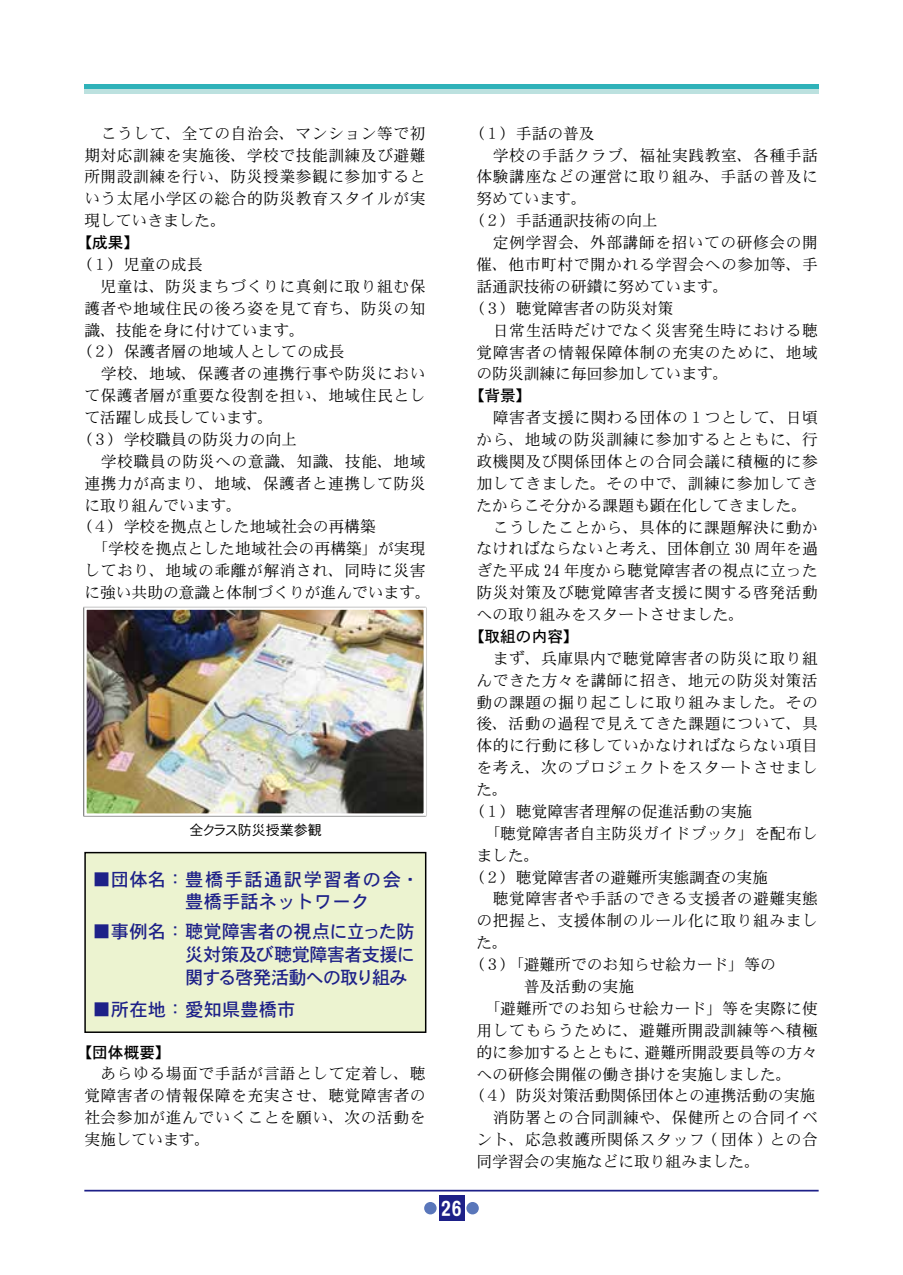
<style>
.page{position:relative;width:903px;height:1275px;background:#fff}
.page>*{position:absolute;margin:0;border:0;box-sizing:border-box;transform-origin:0 0}
.t1{font:21px "DFHS Gothic W7 WIN RKSJ H";color:#fff}
.t2{font:18.38px/22.8px "DFHS Gothic W5 WIN RKSJ H";color:#1d2088}
.t3{font:15.75px/21.9px "DFHS Mincho W3 WIN RKSJ H";letter-spacing:.035em;color:#000;text-align:justify}
.t4{font:15.75px "DFHS Mincho W3 WIN RKSJ H";color:#000}
.t5{font:15.75px "DFHS Mincho W3 WIN RKSJ H";letter-spacing:.01em;color:#000}
.t6{font:15.75px "DFHS Gothic W5 WIN RKSJ H";color:#000}
.t7{font:14px "DFHS Gothic W3 WING RKSJ H";color:#000}
.s1{font-family:"DFHS Gothic W7 WING RKSJ H"}
</style>
<div class="page">
<hr style="left:84px;top:1190px;width:735px;height:1px;background:#1d2088">
<div style="left:439px;top:1196px;width:25px;height:25px;background:#1d2088"></div>
<div style="left:466px;top:1202px;width:13px;height:12px;background:#5976ba;border-radius:50%"></div>
<div style="left:424px;top:1202px;width:13px;height:12px;background:#5976ba;border-radius:50%"></div>
<div style="left:84px;top:89px;width:734px;height:5px;background:#bce1df"></div>
<div style="left:84px;top:84px;width:734px;height:5px;background:#2fb2b9"></div>
<img style="left:87px;top:610px;width:336px;height:203px">
<div style="left:84px;top:607px;width:342px;height:209px;border:2px solid #fff"></div>
<div style="left:84px;top:852px;width:342px;height:181px;background:#ecf3d0;border:1px solid #000"></div>
<p class="t3" style="left:84px;top:123px;width:343px">　こうして、全ての自治会、マンション等で初期対応訓練を実施後、学校で技能訓練及び避難所開設訓練を行い、防災授業参観に参加するという太尾小学区の総合的防災教育スタイルが実現していきました。</p>
<p class="t6" style="left:76px;top:235px;width:64px">【成果】</p>
<p class="t3" style="left:76px;top:254px;width:127px">（１）児童の成長</p>
<p class="t3" style="left:84px;top:276px;width:343px">　児童は、防災まちづくりに真剣に取り組む保</p>
<p class="t3" style="left:84px;top:298px;width:343px">護者や地域住民の後ろ姿を見て育ち、防災の知</p>
<p class="t4" style="left:84px;top:322px;width:222px">識、技能を身に付けています。</p>
<p class="t4" style="left:76px;top:344px;width:269px">（２）保護者層の地域人としての成長</p>
<p class="t3" style="left:84px;top:363px;width:343px">　学校、地域、保護者の連携行事や防災におい</p>
<p class="t3" style="left:84px;top:385px;width:343px">て保護者層が重要な役割を担い、地域住民とし</p>
<p class="t4" style="left:84px;top:410px;width:190px">て活躍し成長しています。</p>
<p class="t4" style="left:76px;top:431px;width:222px">（３）学校職員の防災力の向上</p>
<p class="t3" style="left:84px;top:451px;width:343px">　学校職員の防災への意識、知識、技能、地域</p>
<p class="t3" style="left:84px;top:473px;width:343px">連携力が高まり、地域、保護者と連携して防災</p>
<p class="t4" style="left:84px;top:497px;width:159px">に取り組んでいます。</p>
<p class="t4" style="left:76px;top:519px;width:301px">（４）学校を拠点とした地域社会の再構築</p>
<p class="t5" style="left:84px;top:541px;width:343px">　「学校を拠点とした地域社会の再構築」が実現</p>
<p class="t3" style="left:84px;top:560px;width:343px">しており、地域の乖離が解消され、同時に災害</p>
<p class="t4" style="left:84px;top:585px;width:348px">に強い共助の意識と体制づくりが進んでいます。</p>
<p class="t7" style="left:189px;top:823px;width:134px">全クラス防災授業参観</p>
<p class="t2" style="left:185px;top:868px;width:236px;text-indent:-93px">■団体名：豊橋手話通訳学習者の会・豊橋手話ネットワーク</p>
<p class="t2" style="left:185px;top:921px;width:231px;text-align:justify;text-indent:-93px">■事例名：聴覚障害者の視点に立った防災対策及び聴覚障害者支援に関する啓発活動への取り組み</p>
<p class="t2" style="left:93px;top:999px;width:204px">■所在地：愛知県豊橋市</p>
<p class="t6" style="left:76px;top:1044px;width:96px">【団体概要】</p>
<p class="t3" style="left:84px;top:1063px;width:343px">　あらゆる場面で手話が言語として定着し、聴覚障害者の情報保障を充実させ、聴覚障害者の社会参加が進んでいくことを願い、次の活動を実施しています。</p>
<h1 class="t1" style="left:435px;top:1198px;width:28px"><span class="s1">1</span>26</h1>
<p class="t3" style="left:469px;top:123px;width:127px">（１）手話の普及</p>
<p class="t3" style="left:476px;top:144px;width:343px">　学校の手話クラブ、福祉実践教室、各種手話</p>
<p class="t3" style="left:476px;top:166px;width:343px">体験講座などの運営に取り組み、手話の普及に</p>
<p class="t3" style="left:476px;top:188px;width:112px">努めています。</p>
<p class="t4" style="left:469px;top:213px;width:190px">（２）手話通訳技術の向上</p>
<p class="t3" style="left:476px;top:232px;width:343px">　定例学習会、外部講師を招いての研修会の開</p>
<p class="t3" style="left:476px;top:254px;width:343px">催、他市町村で開かれる学習会への参加等、手</p>
<p class="t4" style="left:476px;top:278px;width:253px">話通訳技術の研鑚に努めています。</p>
<p class="t4" style="left:469px;top:300px;width:206px">（３）聴覚障害者の防災対策</p>
<p class="t3" style="left:476px;top:319px;width:343px">　日常生活時だけでなく災害発生時における聴</p>
<p class="t3" style="left:476px;top:341px;width:343px">覚障害者の情報保障体制の充実のために、地域</p>
<p class="t4" style="left:476px;top:366px;width:253px">の防災訓練に毎回参加しています。</p>
<p class="t6" style="left:469px;top:388px;width:64px">【背景】</p>
<p class="t3" style="left:476px;top:407px;width:343px;text-align:left">　障害者支援に関わる団体の１つとして、日頃から、地域の防災訓練に参加するとともに、行政機関及び関係団体との合同会議に積極的に参加してきました。その中で、訓練に参加してきたからこそ分かる課題も顕在化してきました。　こうしたことから、具体的に課題解決に動かなければならないと考え、団体創立 30 周年を過ぎた平成 24 年度から聴覚障害者の視点に立った防災対策及び聴覚障害者支援に関する啓発活動への取り組みをスタートさせました。</p>
<p class="t6" style="left:469px;top:628px;width:112px">【取組の内容】</p>
<p class="t3" style="left:476px;top:648px;width:343px">　まず、兵庫県内で聴覚障害者の防災に取り組</p>
<p class="t3" style="left:476px;top:669px;width:343px">んできた方々を講師に招き、地元の防災対策活</p>
<p class="t3" style="left:476px;top:691px;width:343px">動の課題の掘り起こしに取り組みました。その</p>
<p class="t3" style="left:476px;top:713px;width:343px">後、活動の過程で見えてきた課題について、具</p>
<p class="t3" style="left:476px;top:735px;width:343px">体的に行動に移していかなければならない項目</p>
<p class="t3" style="left:476px;top:757px;width:343px">を考え、次のプロジェクトをスタートさせまし</p>
<p class="t3" style="left:476px;top:779px;width:33px">た。</p>
<p class="t4" style="left:469px;top:803px;width:285px">（１）聴覚障害者理解の促進活動の実施</p>
<p class="t5" style="left:476px;top:825px;width:343px">　「聴覚障害者自主防災ガイドブック」を配布し</p>
<p class="t3" style="left:476px;top:845px;width:64px">ました。</p>
<p class="t4" style="left:469px;top:869px;width:301px">（２）聴覚障害者の避難所実態調査の実施</p>
<p class="t3" style="left:476px;top:888px;width:343px">　聴覚障害者や手話のできる支援者の避難実態</p>
<p class="t3" style="left:476px;top:910px;width:343px">の把握と、支援体制のルール化に取り組みまし</p>
<p class="t3" style="left:476px;top:932px;width:33px">た。</p>
<p class="t4" style="left:469px;top:956px;width:309px">（３）「避難所でのお知らせ絵カード」等の</p>
<p class="t4" style="left:524px;top:978px;width:112px">普及活動の実施</p>
<p class="t5" style="left:476px;top:1000px;width:343px">　「避難所でのお知らせ絵カード」等を実際に使</p>
<p class="t3" style="left:476px;top:1020px;width:343px">用してもらうために、避難所開設訓練等へ積極</p>
<p class="t4" style="left:476px;top:1044px;width:343px">的に参加するとともに、避難所開設要員等の方々</p>
<p class="t4" style="left:476px;top:1066px;width:316px">への研修会開催の働き掛けを実施しました。</p>
<p class="t4" style="left:469px;top:1088px;width:348px">（４）防災対策活動関係団体との連携活動の実施</p>
<p class="t3" style="left:476px;top:1107px;width:343px">　消防署との合同訓練や、保健所との合同イベ</p>
<p class="t3" style="left:476px;top:1129px;width:343px">ント、応急救護所関係スタッフ ( 団体 ) との合</p>
<p class="t4" style="left:476px;top:1153px;width:285px">同学習会の実施などに取り組みました。</p>
</div>
